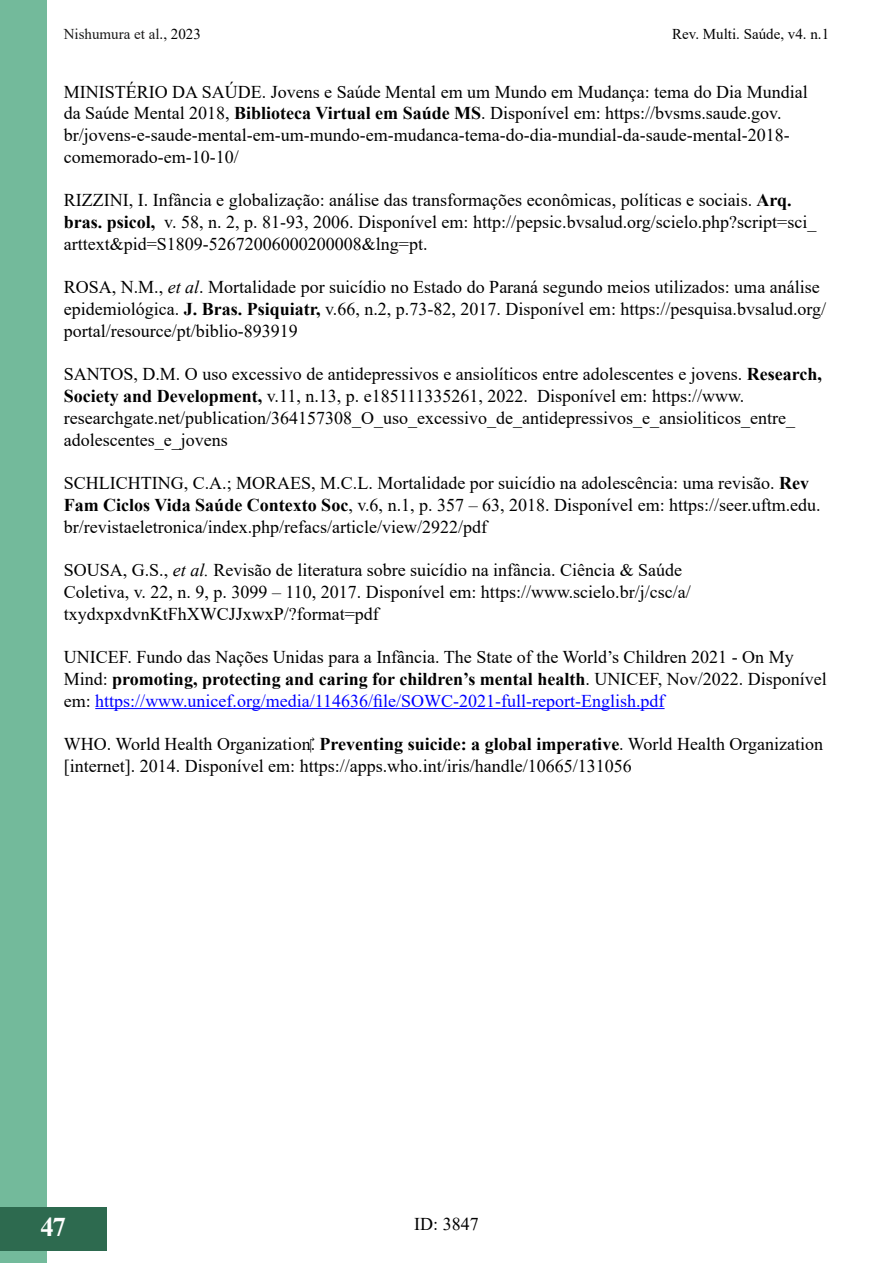
<style>
.page{position:relative;width:893px;height:1263px;background:#fff}
.page>*{position:absolute;margin:0;border:0;box-sizing:border-box;transform-origin:0 0}
.t1{font:700 27px "Times New Roman";color:#fff}
.t2{font:18px/21.8px "Times New Roman";color:#000}
.t3{font:15px "Times New Roman";color:#000}
.t4{font:15px "Times New Roman";color:#181717}
.s1{color:#000}
.s2{font-weight:700}
.s3{font-style:italic}
.s4{color:#00f}
</style>
<div class="page">
<div style="left:0;top:1px;width:47px;height:1262px;background:#73ba9b"></div>
<div style="left:0;top:1207px;width:106px;height:43px;background:#2d6a4f"></div>
<hr style="left:95px;top:708px;width:570px;height:1px;background:#00f">
<p class="t4" style="left:64px;top:24px;width:139px">Nishumura et al<span class="s1">., 2023</span></p>
<p class="t3" style="left:672px;top:24px;width:158px">Rev. Multi. Saúde, v4. n.1</p>
<p class="t2" style="left:64px;top:80px;width:745px">MINISTÉRIO DA SAÚDE. Jovens e Saúde Mental em um Mundo em Mudança: tema do Dia Mundial da Saúde Mental 2018, <span class="s2">Biblioteca Virtual em Saúde MS</span>. Disponível em: https://bvsms.saude.gov. br/jovens-e-saude-mental-em-um-mundo-em-mudanca-tema-do-dia-mundial-da-saude-mental-2018- comemorado-em-10-10/</p>
<p class="t2" style="left:64px;top:189px;width:754px">RIZZINI, I. Infância e globalização: análise das transformações econômicas, políticas e sociais. <span class="s2">Arq. bras. psicol,</span> v. 58, n. 2, p. 81-93, 2006. Disponível em: http://pepsic.bvsalud.org/scielo.php?script=sci_ arttext&amp;pid=S1809-52672006000200008&amp;lng=pt.</p>
<p class="t2" style="left:64px;top:276px;width:764px">ROSA, N.M., <span class="s3">et al</span>. Mortalidade por suicídio no Estado do Paraná segundo meios utilizados: uma análise epidemiológica. <span class="s2">J. Bras. Psiquiatr,</span> v.66, n.2, p.73-82, 2017. Disponível em: https://pesquisa.bvsalud.org/ portal/resource/pt/biblio-893919</p>
<p class="t2" style="left:64px;top:363px;width:760px">SANTOS, D.M. O uso excessivo de antidepressivos e ansiolíticos entre adolescentes e jovens. <span class="s2">Research, Society and Development,</span> v.11, n.13, p. e185111335261, 2022. Disponível em: https://www. researchgate.net/publication/364157308_O_uso_excessivo_de_antidepressivos_e_ansioliticos_entre_ adolescentes_e_jovens</p>
<p class="t2" style="left:64px;top:472px;width:758px">SCHLICHTING, C.A.; MORAES, M.C.L. Mortalidade por suicídio na adolescência: uma revisão. <span class="s2">Rev<br>Fam Ciclos Vida Saúde Contexto Soc</span>, v.6, n.1, p. 357 – 63, 2018. Disponível em: https://seer.uftm.edu. br/revistaeletronica/index.php/refacs/article/view/2922/pdf</p>
<p class="t2" style="left:64px;top:559px;width:628px">SOUSA, G.S., <span class="s3">et al.</span> Revisão de literatura sobre suicídio na infância. Ciência &amp; Saúde<br>Coletiva, v. 22, n. 9, p. 3099 – 110, 2017. Disponível em: https://www.scielo.br/j/csc/a/ txydxpxdvnKtFhXWCJJxwxP/?format=pdf</p>
<p class="t2" style="left:64px;top:646px;width:765px">UNICEF. Fundo das Nações Unidas para a Infância. The State of the World’s Children 2021 - On My<br>Mind: <span class="s2">promoting, protecting and caring for children’s mental health</span>. UNICEF, Nov/2022. Disponível em: <span class="s4">https://www.unicef.org/media/114636/file/SOWC-2021-full-report-English.pdf</span></p>
<p class="t2" style="left:64px;top:732px;width:761px">WHO. World Health Organization. <span class="s2">Preventing suicide: a global imperative</span>. World Health Organization [internet]. 2014. Disponível em: https://apps.who.int/iris/handle/10665/131056</p>
<h1 class="t1" style="left:40px;top:1207px;width:27px">47</h1>
<p class="t2" style="left:414px;top:1213px;width:66px">ID: 3847</p>
</div>
